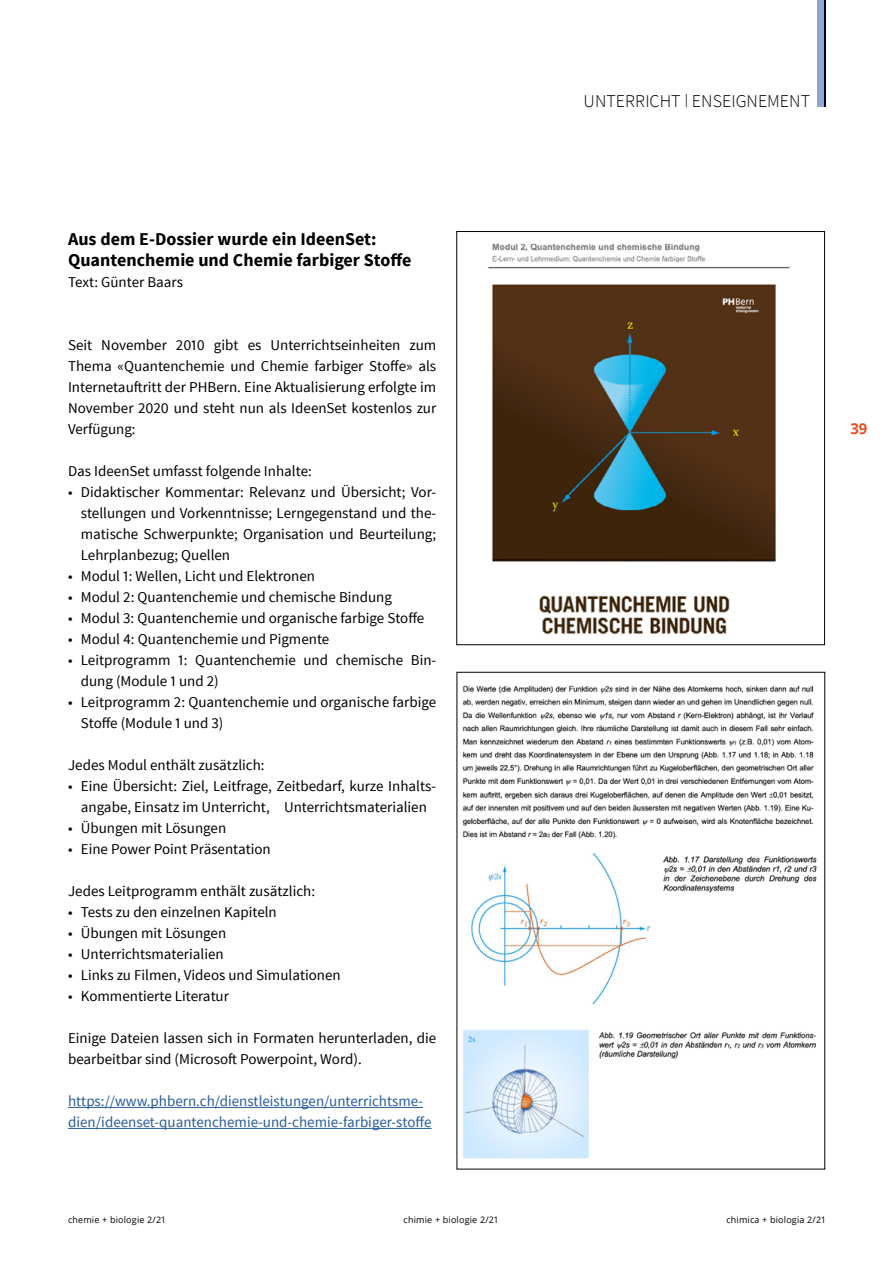
<style>
.page{position:relative;width:893px;height:1263px;background:#fff}
.page>*{position:absolute;margin:0;border:0;box-sizing:border-box;transform-origin:0 0}
.t1{font:700 18px/21px "Source Sans Pro";color:#000}
.t2{font:300 18px "Source Sans Pro";color:#000}
.t3{font:15px/21px "Source Sans Pro";color:#000}
.t4{font:15px/21px "Source Sans Pro";color:#275b9b}
.t5{font:700 15px "Open Sans";color:#e94e24}
.t6{font:9px "Open Sans";letter-spacing:.02em;color:#000}
</style>
<div class="page">
<hr style="left:824px;top:0;width:1px;height:107px;background:#000">
<div style="left:818px;top:0;width:6px;height:107px;background:#8da6d6"></div>
<hr style="left:68px;top:1107px;width:355px;height:1px;background:#275b9b">
<hr style="left:68px;top:1128px;width:364px;height:1px;background:#275b9b">
<img style="left:487px;top:243px;width:303px;height:392px">
<div style="left:457px;top:231px;width:368px;height:414px;border:1px solid #000"></div>
<img style="left:470px;top:853px;width:347px;height:152px">
<img style="left:462px;top:1029px;width:354px;height:130px">
<img style="left:462px;top:685px;width:352px;height:154px">
<p class="t2" style="left:584px;top:90px;width:228px">UNTERRICHT <sup>|</sup> ENSEIGNEMENT</p>
<p class="t1" style="left:68px;top:229px;width:345px">Aus dem E-Dossier wurde ein IdeenSet:<br>Quantenchemie und Chemie farbiger Stoffe</p>
<p class="t3" style="left:68px;top:272px;width:116px">Text: Günter Baars</p>
<p class="t3" style="left:68px;top:335px;width:370px;text-align:justify">Seit November 2010 gibt es Unterrichtseinheiten zum Thema «Quantenchemie und Chemie farbiger Stoffe» als Internetauftritt der PHBern. Eine Aktualisierung erfolgte im November 2020 und steht nun als IdeenSet kostenlos zur Verfügung:</p>
<p class="t3" style="left:68px;top:461px;width:245px">Das IdeenSet umfasst folgende Inhalte:</p>
<p class="t3" style="left:81px;top:482px;width:357px;text-align:justify;text-indent:-13px">• Didaktischer Kommentar: Relevanz und Übersicht; Vor&shy;stellungen und Vorkenntnisse; Lerngegenstand und the&shy;matische Schwerpunkte; Organisation und Beurteilung; Lehrplanbezug; Quellen</p>
<p class="t3" style="left:68px;top:566px;width:249px">• Modul 1: Wellen, Licht und Elektronen</p>
<p class="t3" style="left:68px;top:587px;width:326px">• Modul 2: Quantenchemie und chemische Bindung</p>
<p class="t3" style="left:68px;top:608px;width:358px">• Modul 3: Quantenchemie und organische farbige Stoffe</p>
<p class="t3" style="left:68px;top:629px;width:263px">• Modul 4: Quantenchemie und Pigmente</p>
<p class="t3" style="left:81px;top:650px;width:357px;text-indent:-13px">• Leitprogramm 1: Quantenchemie und chemische Bin&shy;dung (Module 1 und 2)</p>
<p class="t3" style="left:81px;top:692px;width:357px;text-indent:-13px">• Leitprogramm 2: Quantenchemie und organische farbige<br>Stoffe (Module 1 und 3)</p>
<p class="t3" style="left:68px;top:755px;width:198px">Jedes Modul enthält zusätzlich:</p>
<p class="t3" style="left:68px;top:776px;width:370px;text-align:center">• Eine Übersicht: Ziel, Leitfrage, Zeitbedarf, kurze Inhalts&shy;angabe, Einsatz im Unterricht, Unterrichtsmaterialien</p>
<p class="t3" style="left:68px;top:818px;width:160px">• Übungen mit Lösungen</p>
<p class="t3" style="left:68px;top:839px;width:204px">• Eine Power Point Präsentation</p>
<p class="t3" style="left:68px;top:881px;width:249px">Jedes Leitprogramm enthält zusätzlich:</p>
<p class="t3" style="left:68px;top:902px;width:210px">• Tests zu den einzelnen Kapiteln</p>
<p class="t3" style="left:68px;top:923px;width:160px">• Übungen mit Lösungen</p>
<p class="t3" style="left:68px;top:944px;width:157px">• Unterrichtsmaterialien</p>
<p class="t3" style="left:68px;top:965px;width:274px">• Links zu Filmen, Videos und Simulationen</p>
<p class="t3" style="left:68px;top:986px;width:162px">• Kommentierte Literatur</p>
<p class="t3" style="left:68px;top:1028px;width:370px">Einige Dateien lassen sich in Formaten herunterladen, die bearbeitbar sind (Microsoft Powerpoint, Word).</p>
<p class="t4" style="left:68px;top:1091px;width:365px">https://www.phbern.ch/dienstleistungen/unterrichtsme&shy;dien/ideenset-quantenchemie-und-chemie-farbiger-stoffe</p>
<p class="t5" style="left:850px;top:418px;width:19px">39</p>
<p class="t6" style="left:68px;top:1214px;width:98px">chemie + biologie 2/21</p>
<p class="t6" style="left:404px;top:1214px;width:96px">chimie + biologie 2/21</p>
<p class="t6" style="left:726px;top:1214px;width:100px">chimica + biologia 2/21</p>
</div>
